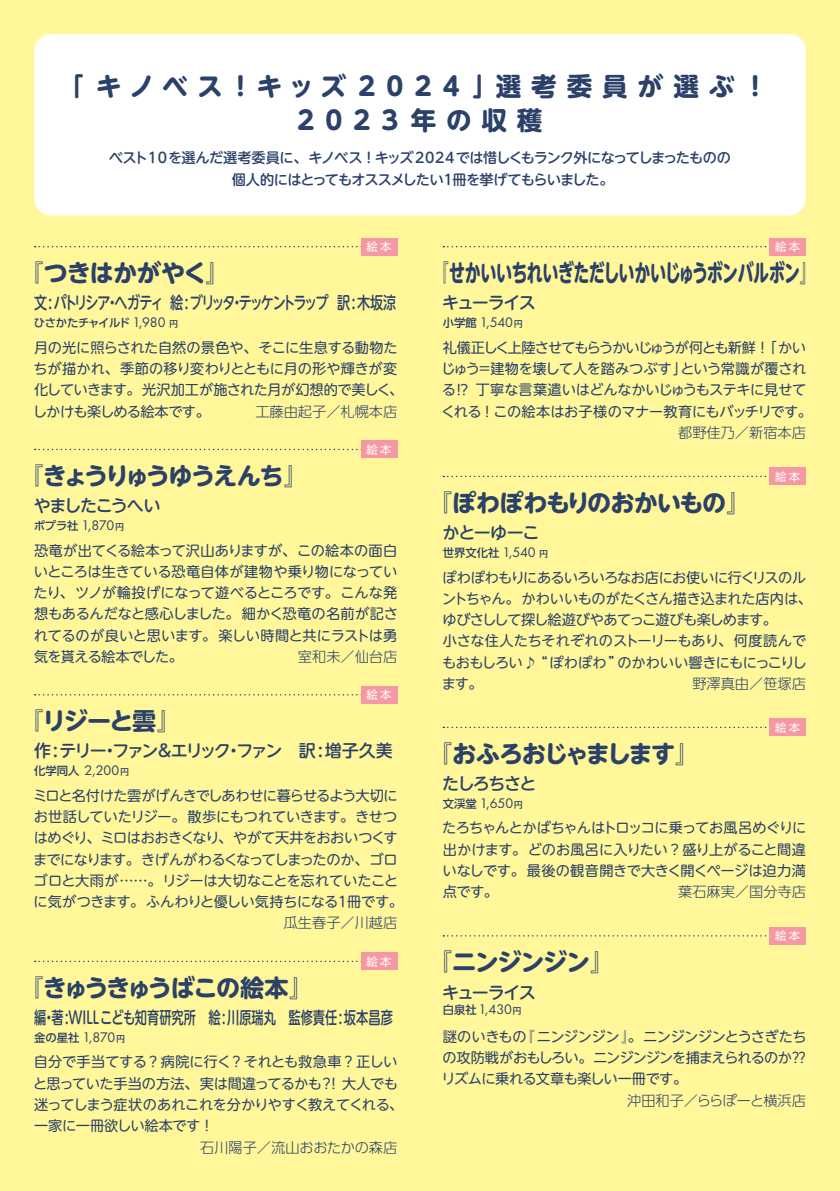
<style>
.page{position:relative;width:840px;height:1191px;background:#fff}
.page>*{position:absolute;margin:0;border:0;box-sizing:border-box;transform-origin:0 0}
.t1{font:700 25.6px/34px "UD Shin M Go Pr 6 N";letter-spacing:.39em;color:#2b4169;text-align:center}
.t2{font:700 24px "UD Shin M Go Pr 6 N";letter-spacing:-.055em;color:#2b4169}
.t3{font:700 24px "UD Shin M Go Pr 6 N";letter-spacing:-.03em;color:#2b4169;scale:.66 1}
.t4{font:700 24px "UD Shin M Go Pr 6 N";letter-spacing:-.075em;color:#2b4169}
.t5{font:700 24px "UD Shin M Go Pr 6 N";letter-spacing:-.105em;color:#2b4169}
.t6{font:700 24px "UD Shin M Go Pr 6 N";letter-spacing:-.085em;color:#2b4169}
.t7{font:700 24px "UD Shin M Go Pr 6 N";letter-spacing:-.035em;color:#2b4169}
.t8{font:500 17px "UD Shin M Go Pr 6 N";color:#2b4169;scale:.72 1}
.t9{font:500 17px "UD Shin M Go Pr 6 N";letter-spacing:-.085em;color:#2b4169}
.t10{font:500 17px "UD Shin M Go Pr 6 N";letter-spacing:-.155em;color:#2b4169;scale:.77 1}
.t11{font:500 17px "UD Shin M Go Pr 6 N";letter-spacing:-.13em;color:#2b4169}
.t12{font:14.2px/21.2px "UD Shin M Go Pr 6 N";letter-spacing:-.03em;color:#2b4169}
.t13{font:300 14.2px "UD Shin Go Pr 6 N";color:#2b4169}
.t14{font:500 14.2px/22.6px "UD Shin M Go Pr 6 N";letter-spacing:-.06em;color:#2b4169;text-align:center}
.t15{font:12.8px "Futura Now Text";color:#2b4169}
.t16{font:500 11.4px "UD Shin Go Pr 6 N";letter-spacing:-.025em;color:#2b4169}
.t17{font:11.4px "UD Shin Go Pr 6 N";letter-spacing:.2em;color:#fff}
.s1{font-family:"Futura Now Text";font-weight:400;font-size:12.8px}
.s2{font-size:8.6px}
.s3{font-family:"UD Shin Go Pr 6 N";font-weight:500;font-size:11.4px}
.s4{font-family:"UD Shin Go Pr 6 N";font-weight:500;font-size:8.6px}
</style>
<div class="page">
<div style="left:0;top:0;width:839px;height:1191px;background:#fff79a"></div>
<div style="left:34px;top:34px;width:771px;height:181px;background:#fff;border-radius:17px"></div>
<svg style="left:443px;top:726px;width:324px;height:2px"></svg>
<div style="left:769px;top:719px;width:36px;height:17px;background:#f598a3"></div>
<svg style="left:443px;top:476px;width:324px;height:1px"></svg>
<div style="left:769px;top:468px;width:36px;height:17px;background:#f598a3"></div>
<svg style="left:35px;top:960px;width:326px;height:2px"></svg>
<div style="left:361px;top:953px;width:36px;height:17px;background:#f598a3"></div>
<svg style="left:443px;top:246px;width:324px;height:1px"></svg>
<div style="left:769px;top:238px;width:36px;height:17px;background:#f598a3"></div>
<svg style="left:35px;top:449px;width:326px;height:1px"></svg>
<div style="left:361px;top:441px;width:36px;height:17px;background:#f598a3"></div>
<svg style="left:35px;top:246px;width:326px;height:1px"></svg>
<div style="left:361px;top:238px;width:36px;height:17px;background:#f598a3"></div>
<svg style="left:443px;top:935px;width:324px;height:1px"></svg>
<div style="left:769px;top:927px;width:36px;height:17px;background:#f598a3"></div>
<svg style="left:35px;top:694px;width:326px;height:1px"></svg>
<div style="left:361px;top:686px;width:36px;height:17px;background:#f598a3"></div>
<h1 class="t1" style="left:58px;top:68px;width:711px">「キノベス！キッズ2024 」選考委員が選ぶ！<br>2023年の収穫</h1>
<p class="t14" style="left:109px;top:145px;width:623px">ベスト10を選んだ選考委員に、キノベス！キッズ2024では惜しくもランク外になってしまったものの個人的にはとってもオススメしたい１冊を挙げてもらいました。</p>
<p class="t17" style="left:366px;top:237px;width:26px">絵本</p>
<p class="t17" style="left:774px;top:237px;width:26px">絵本</p>
<h2 class="t7" style="left:19px;top:252px;width:212px">『つきはかがやく』</h2>
<p class="t10" style="left:34px;top:289px;width:472px">文 : パトリシア・ヘガティ 絵 : ブリッタ・テッケントラップ 訳 : 木坂涼</p>
<p class="t16" style="left:34px;top:313px;width:145px">ひさかたチャイルド <span class="s1">1,980</span> <span class="s2">円</span></p>
<p class="t12" style="left:33px;top:336px;width:372px">月の光に照らされた自然の景色や、そこに生息する動物たちが描かれ、季節の移り変わりとともに月の形や輝きが変化していきます。光沢加工が施された月が幻想的で美しく、しかけも楽しめる絵本です。</p>
<p class="t13" style="left:255px;top:400px;width:143px">工藤由起子／札幌本店</p>
<h2 class="t5" style="left:19px;top:455px;width:290px">『きょうりゅうゆうえんち』</h2>
<p class="t9" style="left:34px;top:491px;width:128px">やましたこうへい</p>
<p class="t15" style="left:34px;top:515px;width:92px"><span class="s3">ポプラ社</span> 1,870<span class="s4">円</span></p>
<p class="t17" style="left:366px;top:440px;width:26px">絵本</p>
<p class="t12" style="left:34px;top:539px;width:365px;text-align:justify">恐竜が出てくる絵本って沢山ありますが、この絵本の面白いところは生きている恐竜自体が建物や乗り物になっていたり、ツノが輪投げになって遊べるところです。こんな発想もあるんだなと感心しました。細かく恐竜の名前が記されてるのが良いと思います。楽しい時間と共にラストは勇気を貰える絵本でした。</p>
<p class="t13" style="left:298px;top:645px;width:101px">室和未／仙台店</p>
<h2 class="t2" style="left:19px;top:700px;width:163px">『リジーと雲』</h2>
<p class="t17" style="left:366px;top:685px;width:26px">絵本</p>
<p class="t11" style="left:34px;top:736px;width:360px">作 : テリー・ファン＆エリック・ファン　訳 : 増子久美</p>
<p class="t15" style="left:34px;top:760px;width:96px"><span class="s3">化学同人</span> 2,200<span class="s4">円</span></p>
<p class="t12" style="left:33px;top:784px;width:371px">ミロと名付けた雲がげんきでしあわせに暮らせるよう大切にお世話していたリジー。散歩にもつれていきます。きせつはめぐり、ミロはおおきくなり、やがて天井をおおいつくすまでになります。きげんがわるくなってしまったのか、ゴロゴロと大雨が……。リジーは大切なことを忘れていたことに気がつきます。ふんわりと優しい気持ちになる１冊です。</p>
<p class="t13" style="left:283px;top:911px;width:115px">瓜生春子／川越店</p>
<h2 class="t4" style="left:19px;top:966px;width:296px">『きゅうきゅうばこの絵本』</h2>
<p class="t17" style="left:366px;top:952px;width:26px">絵本</p>
<p class="t8" style="left:34px;top:1003px;width:499px">編・著:WILLこども知育研究所　絵:川原瑞丸　監修責任:坂本昌彦</p>
<p class="t15" style="left:34px;top:1026px;width:92px"><span class="s3">金の星社</span> 1,870<span class="s4">円</span></p>
<p class="t12" style="left:33px;top:1050px;width:371px">自分で手当てする？病院に行く？それとも救急車？正しいと思っていた手当の方法、実は間違ってるかも?! 大人でも迷ってしまう症状のあれこれを分かりやすく教えてくれる、一家に一冊欲しい絵本です！</p>
<p class="t13" style="left:200px;top:1135px;width:198px">石川陽子／流山おおたかの森店</p>
<h2 class="t3" style="left:432px;top:252px;width:581px">『せかいいちれいぎただしいかいじゅうボンバルボン』</h2>
<p class="t9" style="left:442px;top:289px;width:95px">キューライス</p>
<p class="t15" style="left:442px;top:312px;width:81px"><span class="s3">小学館</span> 1,540<span class="s4">円</span></p>
<p class="t12" style="left:441px;top:336px;width:372px">礼儀正しく上陸させてもらうかいじゅうが何とも新鮮！「かいじゅう＝建物を壊して人を踏みつぶす」という常識が覆される⁉ 丁寧な言葉遣いはどんなかいじゅうもステキに見せてくれる！この絵本はお子様のマナー教育にもバッチリです。</p>
<p class="t13" style="left:677px;top:421px;width:129px">都野佳乃／新宿本店</p>
<h2 class="t2" style="left:427px;top:482px;width:324px">『ぽわぽわもりのおかいもの』</h2>
<p class="t9" style="left:442px;top:518px;width:98px">かとーゆーこ</p>
<p class="t16" style="left:442px;top:543px;width:107px">世界文化社 <span class="s1">1,540</span> <span class="s2">円</span></p>
<p class="t17" style="left:774px;top:467px;width:26px">絵本</p>
<p class="t12" style="left:441px;top:565px;width:371px">ぽわぽわもりにあるいろいろなお店にお使いに行くリスのルントちゃん。かわいいものがたくさん描き込まれた店内は、ゆびさしして探し絵遊びやあてっこ遊びも楽しめます。<br>小さな住人たちそれぞれのストーリーもあり、何度読んでもおもしろい♪“ ぽわぽわ ”のかわいい響きにもにっこりします。</p>
<p class="t13" style="left:692px;top:672px;width:115px">野澤真由／笹塚店</p>
<h2 class="t6" style="left:427px;top:733px;width:273px">『おふろおじゃまします』</h2>
<p class="t9" style="left:442px;top:769px;width:95px">たしろちさと</p>
<p class="t15" style="left:442px;top:793px;width:81px"><span class="s3">文渓堂</span> 1,650<span class="s4">円</span></p>
<p class="t17" style="left:774px;top:718px;width:26px">絵本</p>
<p class="t12" style="left:442px;top:816px;width:365px;text-align:justify">たろちゃんとかばちゃんはトロッコに乗ってお風呂めぐりに出かけます。どのお風呂に入りたい？盛り上がること間違いなしです。最後の観音開きで大きく開くページは迫力満点です。</p>
<p class="t13" style="left:677px;top:880px;width:129px">葉石麻実／国分寺店</p>
<h2 class="t2" style="left:427px;top:941px;width:188px">『ニンジンジン』</h2>
<p class="t9" style="left:442px;top:977px;width:95px">キューライス</p>
<p class="t15" style="left:442px;top:999px;width:80px"><span class="s3">白泉社</span> 1,430<span class="s4">円</span></p>
<p class="t17" style="left:774px;top:926px;width:26px">絵本</p>
<p class="t12" style="left:441px;top:1025px;width:366px;text-align:justify">謎のいきもの『ニンジンジン』。ニンジンジンとうさぎたちの攻防戦がおもしろい。ニンジンジンを捕まえられるのか⁇リズムに乗れる文章も楽しい一冊です。</p>
<p class="t13" style="left:626px;top:1088px;width:180px">沖田和子／ららぽーと横浜店</p>
</div>
